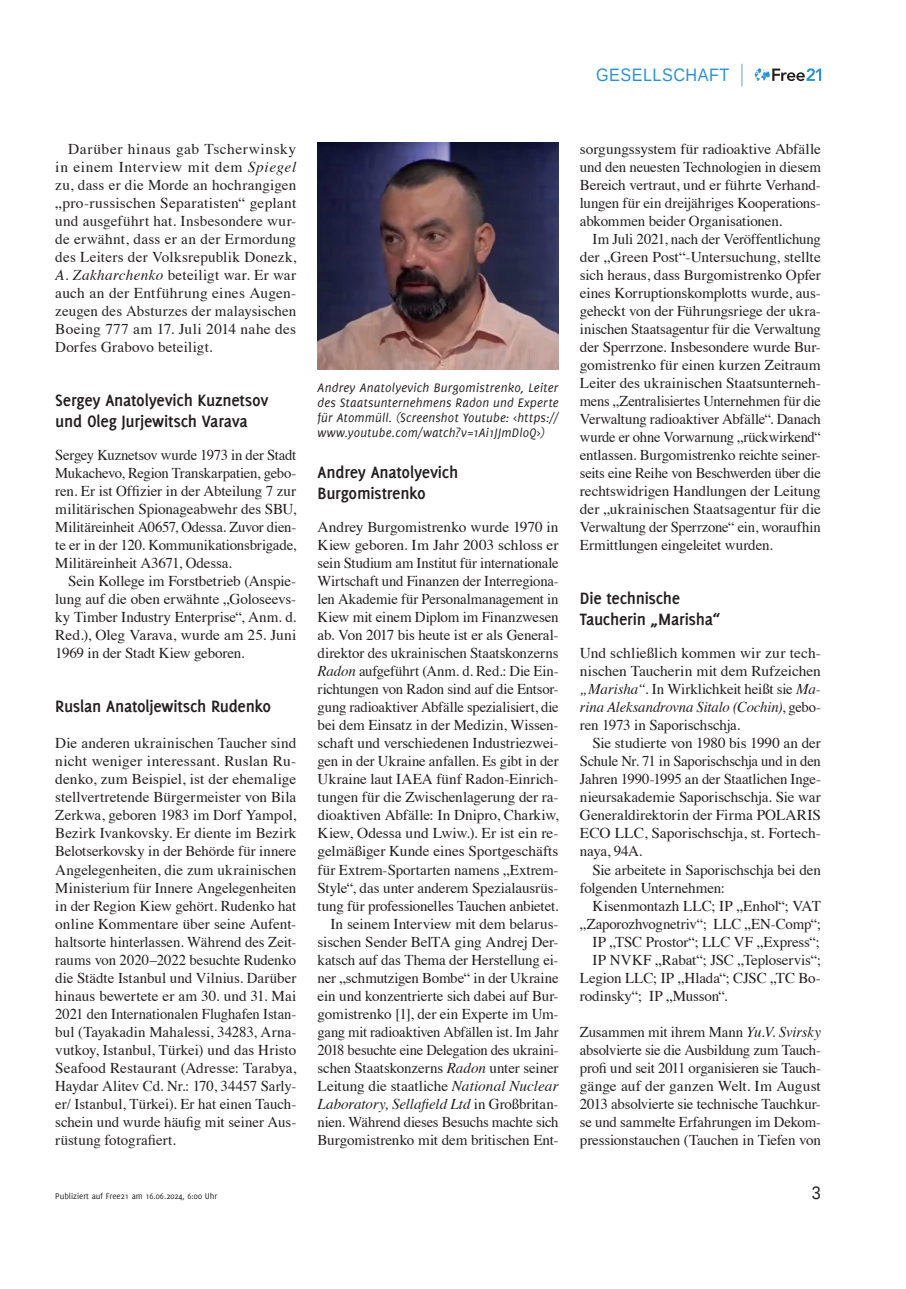
<style>
.page{position:relative;width:906px;height:1289px;background:#fff}
.page>*{position:absolute;margin:0;border:0;box-sizing:border-box;transform-origin:0 0}
.t1{font:700 18px/21px "Delicious";letter-spacing:-.015em;color:#231f20}
.t2{font:18px "Liberation Sans";letter-spacing:.03em;color:#2a92d0;scale:.9 1}
.t3{font:18px "Liberation Sans";color:#231f20;scale:.9 1}
.t4{font:15px/18px "Times";letter-spacing:-.01em;color:#231f20;text-align:justify}
.t5{font:italic 13.5px/15px "Delicious";letter-spacing:.015em;color:#231f20;text-align:justify}
.t6{font:9px "Delicious";color:#231f20}
.s1{font-style:italic}
</style>
<div class="page">
<svg style="left:755px;top:68px;width:66px;height:13px"></svg>
<svg style="left:741px;top:64px;width:1px;height:22px"></svg>
<img style="left:318px;top:142px;width:240px;height:227px">
<p class="t2" style="left:596px;top:63px;width:149px">GESELLSCHAFT</p>
<p class="t4" style="left:55px;top:139px;width:242px;text-indent:13px">Darüber hinaus gab Tscherwinsky in einem Interview mit dem <span class="s1">Spiegel </span>zu, dass er die Morde an hochrangigen „pro-russischen Separatisten“ geplant und ausgeführt hat. Insbesondere wur&shy;de erwähnt, dass er an der Ermordung des Leiters der Volksrepublik Donezk, <span class="s1">A. Zakharchenko</span> beteiligt war. Er war auch an der Entführung eines Augen&shy;zeugen des Absturzes der malaysischen Boeing 777 am 17. Juli 2014 nahe des Dorfes Grabovo beteiligt.</p>
<p class="t1" style="left:55px;top:389px;width:215px">Sergey Anatolyevich Kuznetsov und Oleg Jurjewitsch Varava</p>
<p class="t4" style="left:55px;top:445px;width:242px">Sergey Kuznetsov wurde 1973 in der Stadt Mukachevo, Region Transkarpatien, gebo&shy;ren. Er ist Offizier in der Abteilung 7 zur militärischen Spionageabwehr des SBU, Militäreinheit A0657, Odessa. Zuvor dien&shy;te er in der 120. Kommunikationsbrigade, Militäreinheit A3671, Odessa.</p>
<p class="t4" style="left:55px;top:571px;width:242px;text-indent:13px">Sein Kollege im Forstbetrieb (Anspie&shy;lung auf die oben erwähnte „Goloseevs&shy;ky Timber Industry Enterprise“, Anm. d.<br>Red.), Oleg Varava, wurde am 25. Juni 1969 in der Stadt Kiew geboren.</p>
<p class="t1" style="left:55px;top:695px;width:217px">Ruslan Anatoljewitsch Rudenko</p>
<p class="t4" style="left:55px;top:733px;width:242px">Die anderen ukrainischen Taucher sind nicht weniger interessant. Ruslan Ru&shy;denko, zum Beispiel, ist der ehemalige stellvertretende Bürgermeister von Bila Zerkwa, geboren 1983 im Dorf Yampol, Bezirk Ivankovsky. Er diente im Bezirk Belotserkovsky in der Behörde für innere Angelegenheiten, die zum ukrainischen Ministerium für Innere Angelegenheiten in der Region Kiew gehört. Rudenko hat online Kommentare über seine Aufent&shy;haltsorte hinterlassen. Während des Zeit&shy;raums von 2020–2022 besuchte Rudenko die Städte Istanbul und Vilnius. Darüber hinaus bewertete er am 30. und 31. Mai 2021 den Internationalen Flughafen Istan&shy;bul (Tayakadin Mahalessi, 34283, Arna&shy;vutkoy, Istanbul, Türkei) und das Hristo Seafood Restaurant (Adresse: Tarabya, Haydar Alitev Cd. Nr.: 170, 34457 Sarly&shy;er/ Istanbul, Türkei). Er hat einen Tauch&shy;schein und wurde häufig mit seiner Aus&shy;rüstung fotografiert.</p>
<p class="t5" style="left:317px;top:379px;width:242px">Andrey Anatolyevich Burgomistrenko, Leiter des Staatsunternehmens Radon und Experte für Atommüll. (Screenshot Youtube: &lt;https:// www.youtube.com/watch?v=1Ai1JJmDloQ&gt;)</p>
<p class="t1" style="left:317px;top:461px;width:142px">Andrey Anatolyevich<br>Burgomistrenko</p>
<p class="t4" style="left:317px;top:517px;width:242px;text-align:right">Andrey Burgomistrenko wurde 1970 in Kiew geboren. Im Jahr 2003 schloss er sein Studium am Institut für internationale Wirtschaft und Finanzen der Interregiona&shy;len Akademie für Personalmanagement in Kiew mit einem Diplom im Finanzwesen ab. Von 2017 bis heute ist er als General&shy;direktor des ukrainischen Staatskonzerns <span class="s1">Radon</span> aufgeführt (Anm. d. Red.: Die Ein&shy;richtungen von Radon sind auf die Entsor&shy;gung radioaktiver Abfälle spezialisiert, die bei dem Einsatz in der Medizin, Wissen&shy;schaft und verschiedenen Industriezwei&shy;gen in der Ukraine anfallen. Es gibt in der Ukraine laut IAEA fünf Radon-Einrich&shy;tungen für die Zwischenlagerung der ra&shy;dioaktiven Abfälle: In Dnipro, Charkiw, Kiew, Odessa und Lwiw.). Er ist ein re&shy;gelmäßiger Kunde eines Sportgeschäfts für Extrem-Sportarten namens „Extrem-Style“, das unter anderem Spezialausrüs&shy;tung für professionelles Tauchen anbietet.<br>In seinem Interview mit dem belarus&shy;sischen Sender BelTA ging Andrej Der&shy;katsch auf das Thema der Herstellung ei&shy;ner „schmutzigen Bombe“ in der Ukraine ein und konzentrierte sich dabei auf Bur&shy;gomistrenko [1], der ein Experte im Um&shy;gang mit radioaktiven Abfällen ist. Im Jahr 2018 besuchte eine Delegation des ukraini&shy;schen Staatskonzerns <span class="s1">Radon</span> unter seiner Leitung die staatliche <span class="s1">National Nuclear Laboratory, Sellafield Ltd</span> in Großbritan&shy;nien. Während dieses Besuchs machte sich Burgomistrenko mit dem britischen Ent-</p>
<p class="t4" style="left:580px;top:139px;width:242px">sorgungssystem für radioaktive Abfälle und den neuesten Technologien in diesem Bereich vertraut, und er führte Verhand&shy;lungen für ein dreijähriges Kooperations&shy;abkommen beider Organisationen.</p>
<p class="t4" style="left:580px;top:229px;width:242px;text-indent:13px">Im Juli 2021, nach der Veröffentlichung der „Green Post“-Untersuchung, stellte sich heraus, dass Burgomistrenko Opfer eines Korruptionskomplotts wurde, aus&shy;geheckt von der Führungsriege der ukra&shy;inischen Staatsagentur für die Verwaltung der Sperrzone. Insbesondere wurde Bur&shy;gomistrenko für einen kurzen Zeitraum Leiter des ukrainischen Staatsunterneh&shy;mens „Zentralisiertes Unternehmen für die Verwaltung radioaktiver Abfälle“. Danach wurde er ohne Vorwarnung „rückwirkend“ entlassen. Burgomistrenko reichte seiner&shy;seits eine Reihe von Beschwerden über die rechtswidrigen Handlungen der Leitung der „ukrainischen Staatsagentur für die Verwaltung der Sperrzone“ ein, woraufhin Ermittlungen eingeleitet wurden.</p>
<p class="t1" style="left:580px;top:587px;width:142px">Die technische<br>Taucherin „Marisha“</p>
<p class="t4" style="left:580px;top:643px;width:242px">Und schließlich kommen wir zur tech&shy;nischen Taucherin mit dem Rufzeichen <span class="s1">„Marisha“</span>. In Wirklichkeit heißt sie <span class="s1">Ma&shy;rina Aleksandrovna Sitalo (Cochin)</span>, gebo&shy;ren 1973 in Saporischschja.</p>
<p class="t4" style="left:580px;top:733px;width:242px;text-indent:13px">Sie studierte von 1980 bis 1990 an der Schule Nr. 71 in Saporischschja und in den Jahren 1990-1995 an der Staatlichen Inge&shy;nieursakademie Saporischschja. Sie war Generaldirektorin der Firma POLARIS ECO LLC, Saporischschja, st. Fortech&shy;naya, 94A.</p>
<p class="t4" style="left:580px;top:859px;width:242px;text-indent:13px">Sie arbeitete in Saporischschja bei den folgenden Unternehmen:</p>
<p class="t4" style="left:592px;top:895px;width:230px">Kisenmontazh LLC; IP „Enhol“; VAT</p>
<p class="t4" style="left:580px;top:913px;width:242px">„Zaporozhvognetriv“; LLC „EN-Comp“;</p>
<p class="t4" style="left:592px;top:931px;width:229px">IP „TSC Prostor“; LLC VF „Express“;</p>
<p class="t4" style="left:592px;top:949px;width:230px">IP NVKF „Rabat“; JSC „Teploservis“;</p>
<p class="t4" style="left:580px;top:967px;width:242px">Legion LLC; IP „Hlada“; CJSC „TC Bo-</p>
<p class="t4" style="left:580px;top:985px;width:149px">rodinsky“; IP „Musson“.</p>
<p class="t4" style="left:580px;top:1021px;width:242px">Zusammen mit ihrem Mann <span class="s1">Yu.V. Svirsky </span>absolvierte sie die Ausbildung zum Tauch&shy;profi und seit 2011 organisieren sie Tauch&shy;gänge auf der ganzen Welt. Im August 2013 absolvierte sie technische Tauchkur&shy;se und sammelte Erfahrungen im Dekom&shy;pressionstauchen (Tauchen in Tiefen von</p>
<p class="t6" style="left:55px;top:1190px;width:163px">Publiziert auf Free21 am 16.06.2024, 6:00 Uhr</p>
<p class="t3" style="left:812px;top:1181px;width:12px">3</p>
</div>
